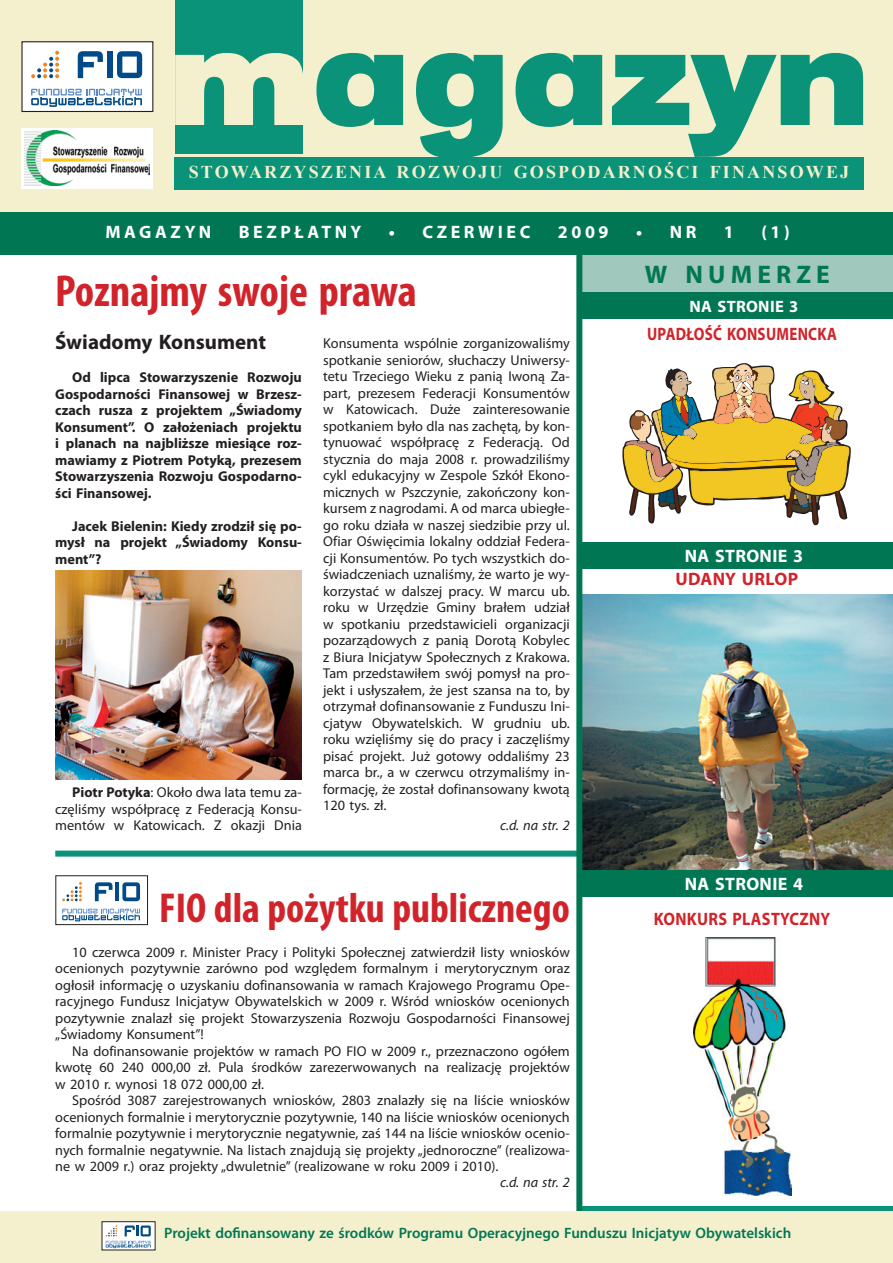
<style>
.page{position:relative;width:893px;height:1263px;background:#fff}
.page>*{position:absolute;margin:0;border:0;box-sizing:border-box;transform-origin:0 0}
.t1{font:150.15px "URW Grotesk TCE Bol Wid";color:#0a9379}
.tytuly{font:700 condensed 45px "Myriad Pro";color:#d1232a}
.tytuly-2{font:700 condensed 42px "Myriad Pro";color:#d1232a}
.t2{font:700 25.5px "Myriad Pro";letter-spacing:.2em;color:#007752}
.Tekst_glowny{font:700 21px "Myriad Pro";color:#231f20}
.t3{font:700 18px "Times New Roman";letter-spacing:.12em;color:#f4f0cd}
.t4{font:700 18px "Myriad Pro";letter-spacing:.195em;color:#fff}
.t5{font:700 18px "Myriad Pro";letter-spacing:.02em;color:#fff}
.t6{font:700 18px "Myriad Pro";letter-spacing:.02em;color:#d1232a;scale:.83 1}
.t7{font:700 18px "Myriad Pro";letter-spacing:.02em;color:#d1232a;scale:.9 1}
.t8{font:700 18px "Myriad Pro";letter-spacing:.02em;color:#d1232a}
.t9{font:700 16.5px "Myriad Pro";letter-spacing:.02em;color:#fff}
.t10{font:600 15px "Myriad Pro";color:#007752}
.Tekst_glowny-2{font:14.25px/16.5px "Myriad Pro";color:#231f20;text-align:justify}
.Tekst_glowny-3{font:700 14.25px/16.5px "Myriad Pro";color:#231f20;text-align:justify}
.Tekst_glowny-4{font:italic 14.25px "Myriad Pro";color:#231f20}
.s1{color:#f4f0cd}
.s2{font-weight:700}
</style>
<div class="page">
<img style="left:582px;top:594px;width:311px;height:276px">
<div style="left:0;top:0;width:893px;height:213px;background:#f4f0cd"></div>
<div style="left:0;top:213px;width:893px;height:42px;background:#007752"></div>
<div style="left:175px;top:157px;width:689px;height:32px;background:#0a9379"></div>
<div style="left:582px;top:292px;width:311px;height:27px;background:#007752"></div>
<div style="left:582px;top:542px;width:311px;height:27px;background:#007752"></div>
<div style="left:582px;top:870px;width:311px;height:26px;background:#007752"></div>
<div style="left:175px;top:0;width:128px;height:153px;background:#0a9379"></div>
<div style="left:580px;top:1206px;width:313px;height:6px;background:#0a9379"></div>
<div style="left:55px;top:851px;width:523px;height:6px;background:#0a9379"></div>
<div style="left:582px;top:255px;width:311px;height:37px;background:#a0c8bc"></div>
<div style="left:576px;top:251px;width:6px;height:963px;background:#007752"></div>
<svg style="left:622px;top:363px;width:229px;height:163px"></svg>
<div style="left:21px;top:128px;width:132px;height:61px;background:#fff"></div>
<img style="left:24px;top:130px;width:125px;height:56px">
<div style="left:0;top:1212px;width:893px;height:51px;background:#f4f0cd"></div>
<div style="left:22px;top:42px;width:131px;height:69px;background:#fff"></div>
<div style="left:21px;top:41px;width:132px;height:71px;border:1px solid #231f20"></div>
<svg style="left:78px;top:51px;width:25px;height:27px"></svg>
<div style="left:107px;top:51px;width:6px;height:27px;background:#004b87"></div>
<svg style="left:117px;top:51px;width:25px;height:27px"></svg>
<svg style="left:31px;top:51px;width:28px;height:27px"></svg>
<svg style="left:31px;top:89px;width:111px;height:18px"></svg>
<div style="left:55px;top:875px;width:93px;height:50px;border:1px solid #231f20"></div>
<svg style="left:95px;top:882px;width:18px;height:19px"></svg>
<hr style="left:116px;top:882px;width:3px;height:19px;background:#004b87">
<svg style="left:122px;top:882px;width:18px;height:19px"></svg>
<svg style="left:62px;top:882px;width:20px;height:19px"></svg>
<svg style="left:62px;top:909px;width:78px;height:12px"></svg>
<div style="left:102px;top:1222px;width:53px;height:28px;background:#fff"></div>
<div style="left:102px;top:1221px;width:53px;height:29px;border:1px solid #231f20"></div>
<svg style="left:106px;top:1225px;width:45px;height:23px"></svg>
<img style="left:694px;top:937px;width:97px;height:259px">
<img style="left:55px;top:570px;width:247px;height:210px">
<p class="t1" style="left:167px;top:-14px;width:705px"><span class="s1">m</span>agazyn</p>
<p class="t3" style="left:189px;top:160px;width:662px">STOWARZYSZENIA ROZWOJU GOSPODARNOŚCI FINANSOWEJ</p>
<p class="t4" style="left:105px;top:220px;width:107px">MAGAZYN</p>
<p class="t4" style="left:239px;top:220px;width:124px">BEZPŁATNY</p>
<p class="t4" style="left:389px;top:220px;width:143px">• CZERWIEC</p>
<p class="t4" style="left:558px;top:220px;width:52px">2009</p>
<p class="t4" style="left:636px;top:220px;width:62px">• NR</p>
<p class="t4" style="left:724px;top:220px;width:11px">1</p>
<p class="t4" style="left:761px;top:220px;width:30px">(1)</p>
<p class="tytuly" style="left:55px;top:263px;width:363px">Poznajmy swoje prawa</p>
<p class="Tekst_glowny" style="left:55px;top:328px;width:212px">Świadomy Konsument</p>
<p class="Tekst_glowny-3" style="left:55px;top:369px;width:248px;text-indent:17px">Od lipca Stowarzyszenie Rozwoju Gospodarności Finansowej w Brzesz&shy;czach rusza z projektem „Świadomy Konsument”. O założeniach projektu i planach na najbliższe miesiące roz&shy;mawiamy z Piotrem Potyką, prezesem Stowarzyszenia Rozwoju Gospodarno&shy;ści Finansowej.</p>
<p class="Tekst_glowny-3" style="left:55px;top:517px;width:248px;text-indent:17px">Jacek Bielenin: Kiedy zrodził się po&shy;mysł na projekt „Świadomy Konsu&shy;ment”?</p>
<p class="Tekst_glowny-2" style="left:55px;top:784px;width:248px;text-indent:17px"><span class="s2">Piotr Potyka</span>: Około dwa lata temu za&shy;częliśmy współpracę z Federacją Konsu&shy;mentów w Katowicach. Z okazji Dnia</p>
<p class="Tekst_glowny-2" style="left:323px;top:335px;width:248px">Konsumenta wspólnie zorganizowaliśmy spotkanie seniorów, słuchaczy Uniwersy&shy;tetu Trzeciego Wieku z panią Iwoną Za&shy;part, prezesem Federacji Konsumentów w Katowicach. Duże zainteresowanie spotkaniem było dla nas zachętą, by kon&shy;tynuować współpracę z Federacją. Od stycznia do maja 2008 r. prowadziliśmy cykl edukacyjny w Zespole Szkół Ekono&shy;micznych w Pszczynie, zakończony kon&shy;kursem z nagrodami. A od marca ubiegłe&shy;go roku działa w naszej siedzibie przy ul.<br>Ofiar Oświęcimia lokalny oddział Federa&shy;cji Konsumentów. Po tych wszystkich do&shy;świadczeniach uznaliśmy, że warto je wy&shy;korzystać w dalszej pracy. W marcu ub. roku w Urzędzie Gminy brałem udział w spotkaniu przedstawicieli organizacji pozarządowych z panią Dorotą Kobylec z Biura Inicjatyw Społecznych z Krakowa.<br>Tam przedstawiłem swój pomysł na pro&shy;jekt i usłyszałem, że jest szansa na to, by otrzymał dofinansowanie z Funduszu Ini&shy;cjatyw Obywatelskich. W grudniu ub. roku wzięliśmy się do pracy i zaczęliśmy pisać projekt. Już gotowy oddaliśmy 23 marca br., a w czerwcu otrzymaliśmy in&shy;formację, że został dofinansowany kwotą 120 tys. zł.</p>
<p class="Tekst_glowny-4" style="left:500px;top:816px;width:71px">c.d. na str. 2</p>
<p class="tytuly-2" style="left:159px;top:882px;width:412px">FIO dla pożytku publicznego</p>
<p class="Tekst_glowny-2" style="left:55px;top:943px;width:516px;text-indent:17px">10 czerwca 2009 r. Minister Pracy i Polityki Społecznej zatwierdził listy wniosków ocenionych pozytywnie zarówno pod względem formalnym i merytorycznym oraz ogłosił informację o uzyskaniu dofinansowania w ramach Krajowego Programu Ope&shy;racyjnego Fundusz Inicjatyw Obywatelskich w 2009 r. Wśród wniosków ocenionych pozytywnie znalazł się projekt Stowarzyszenia Rozwoju Gospodarności Finansowej „Świadomy Konsument”!</p>
<p class="Tekst_glowny-2" style="left:55px;top:1042px;width:516px;text-indent:17px">Na dofinansowanie projektów w ramach PO FIO w 2009 r., przeznaczono ogółem kwotę 60 240 000,00 zł. Pula środków zarezerwowanych na realizację projektów w 2010 r. wynosi 18 072 000,00 zł.</p>
<p class="Tekst_glowny-2" style="left:55px;top:1092px;width:516px;text-indent:17px">Spośród 3087 zarejestrowanych wniosków, 2803 znalazły się na liście wniosków ocenionych formalnie i merytorycznie pozytywnie, 140 na liście wniosków ocenionych formalnie pozytywnie i merytorycznie negatywnie, zaś 144 na liście wniosków ocenio&shy;nych formalnie negatywnie. Na listach znajdują się projekty „jednoroczne” (realizowa&shy;ne w 2009 r.) oraz projekty „dwuletnie” (realizowane w roku 2009 i 2010).</p>
<p class="Tekst_glowny-4" style="left:500px;top:1173px;width:71px">c.d. na str. 2</p>
<p class="t2" style="left:645px;top:258px;width:186px">W NUMERZE</p>
<p class="t9" style="left:690px;top:295px;width:110px">NA STRONIE 3</p>
<p class="t6" style="left:647px;top:322px;width:230px">UPADŁOŚĆ KONSUMENCKA</p>
<p class="t5" style="left:685px;top:544px;width:120px">NA STRONIE 3</p>
<p class="t8" style="left:675px;top:567px;width:124px">UDANY URLOP</p>
<p class="t5" style="left:685px;top:872px;width:120px">NA STRONIE 4</p>
<p class="t7" style="left:654px;top:908px;width:198px">KONKURS PLASTYCZNY</p>
<p class="t10" style="left:164px;top:1223px;width:628px">Projekt dofinansowany ze środków Programu Operacyjnego Funduszu Inicjatyw Obywatelskich</p>
</div>
